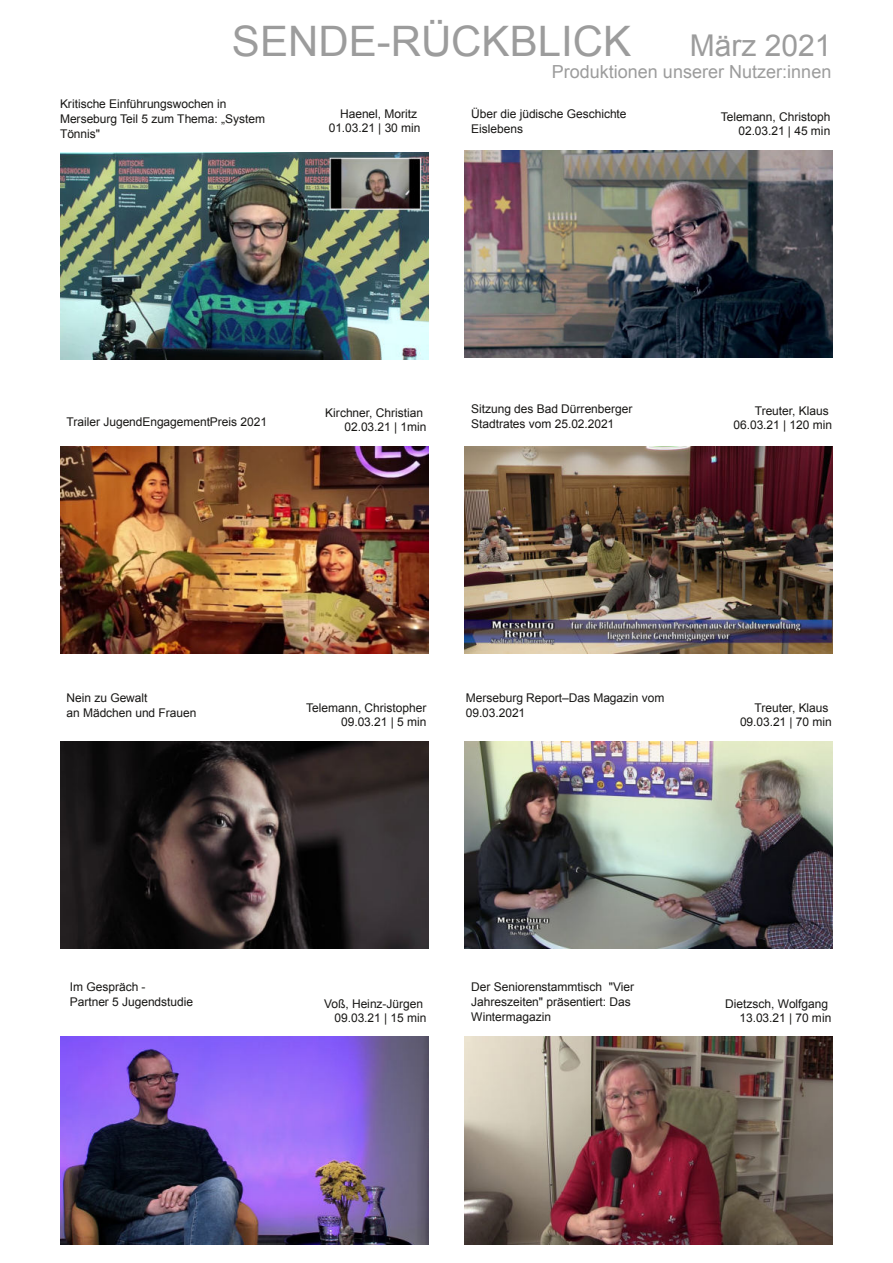
<style>
.page{position:relative;width:893px;height:1263px;background:#fff}
.page>*{position:absolute;margin:0;border:0;box-sizing:border-box;transform-origin:0 0}
.t1{font:42px "Arial";color:#9c9c9c}
.t2{font:30px "Arial";color:#9c9c9c}
.t3{font:18px "Arial";color:#9c9c9c}
.t4{font:12px/15px "Arial";letter-spacing:-.005em;color:#181715;text-align:right}
</style>
<div class="page">
<img style="left:60px;top:152px;width:368px;height:207px">
<img style="left:465px;top:151px;width:368px;height:207px">
<img style="left:60px;top:446px;width:368px;height:207px">
<img style="left:465px;top:446px;width:368px;height:207px">
<img style="left:60px;top:742px;width:368px;height:207px">
<img style="left:465px;top:742px;width:368px;height:207px">
<img style="left:60px;top:1037px;width:368px;height:207px">
<img style="left:465px;top:1037px;width:368px;height:207px">
<h1 class="t1" style="left:232px;top:13px;width:401px">SENDE-RÜCKBLICK</h1>
<h2 class="t2" style="left:690px;top:25px;width:143px">März 2021</h2>
<h3 class="t3" style="left:552px;top:60px;width:281px">Produktionen unserer Nutzer:innen</h3>
<p class="t4" style="left:60px;top:97px;width:206px;text-align:left">Kritische Einführungswochen in<br>Merseburg Teil 5 zum Thema: „System<br>Tönnis"</p>
<p class="t4" style="left:329px;top:107px;width:93px;line-height:13.8px">Haenel, Moritz<br>01.03.21 | 30 min</p>
<p class="t4" style="left:471px;top:106px;width:157px;text-align:left">Über die jüdische Geschichte<br>Eislebens</p>
<p class="t4" style="left:721px;top:110px;width:111px;line-height:13.8px">Telemann, Christoph<br>02.03.21 | 45 min</p>
<p class="t4" style="left:67px;top:414px;width:202px">Trailer JugendEngagementPreis 2021</p>
<p class="t4" style="left:325px;top:406px;width:103px;line-height:13.8px">Kirchner, Christian<br>02.03.21 | 1min</p>
<p class="t4" style="left:471px;top:401px;width:163px;text-align:left">Sitzung des Bad Dürrenberger<br>Stadtrates vom 25.02.2021</p>
<p class="t4" style="left:734px;top:404px;width:100px;line-height:13.8px">Treuter, Klaus<br>06.03.21 | 120 min</p>
<p class="t4" style="left:67px;top:691px;width:131px;text-align:left">Nein zu Gewalt<br>an Mädchen und Frauen</p>
<p class="t4" style="left:306px;top:701px;width:122px;line-height:13.8px">Telemann, Christopher<br>09.03.21 | 5 min</p>
<p class="t4" style="left:466px;top:691px;width:200px;text-align:left">Merseburg Report–Das Magazin vom<br>09.03.2021</p>
<p class="t4" style="left:740px;top:701px;width:93px;line-height:13.8px">Treuter, Klaus<br>09.03.21 | 70 min</p>
<p class="t4" style="left:70px;top:979px;width:125px;text-align:left">Im Gespräch -<br>Partner 5 Jugendstudie</p>
<p class="t4" style="left:471px;top:979px;width:164px;text-align:left">Der Seniorenstammtisch "Vier<br>Jahreszeiten" präsentiert: Das<br>Wintermagazin</p>
<p class="t4" style="left:324px;top:997px;width:104px;line-height:13.8px">Voß, Heinz-Jürgen<br>09.03.21 | 15 min</p>
<p class="t4" style="left:725px;top:997px;width:108px;line-height:13.8px">Dietzsch, Wolfgang<br>13.03.21 | 70 min</p>
</div>
